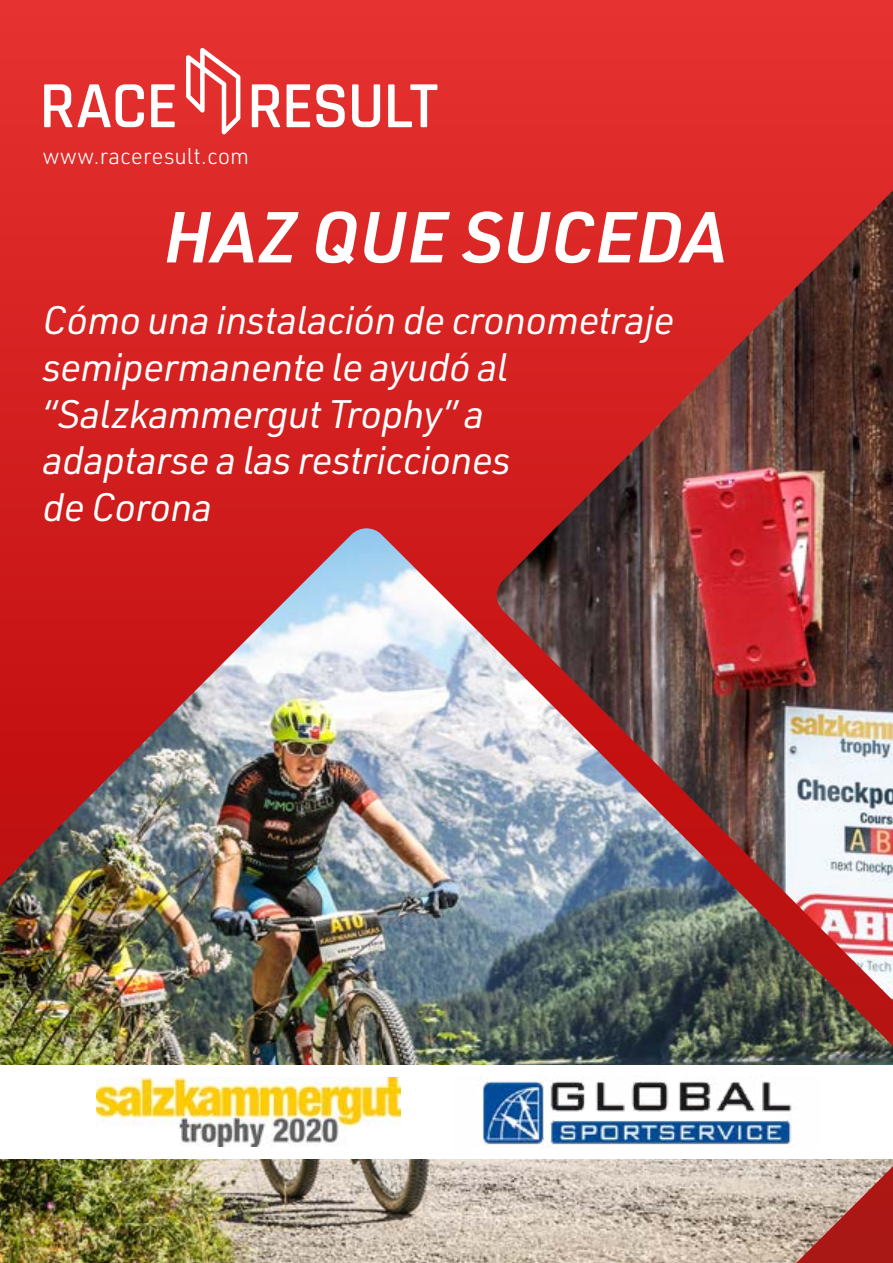
<style>
.page{position:relative;width:893px;height:1263px;background:#fff}
.page>*{position:absolute;margin:0;border:0;box-sizing:border-box;transform-origin:0 0}
.t1{font:italic 600 70.5px "URWDIN";color:#fff}
.t2{font:italic 39px/46.8px "URWDIN";letter-spacing:-.02em;color:#fff}
.t3{font:300 22.5px "URWDIN";color:#fff}
</style>
<div class="page">
<div style="left:0;top:0;width:893px;height:1263px;background:linear-gradient(to right,#d72423,#e2302e)"></div>
<img style="left:495px;top:190px;width:398px;height:336px">
<img style="left:0;top:528px;width:893px;height:735px">
<div style="left:0;top:1066px;width:893px;height:93px;background:#fff"></div>
<img style="left:482px;top:1075px;width:310px;height:73px">
<img style="left:96px;top:1078px;width:305px;height:69px">
<svg style="left:186px;top:48px;width:54px;height:86px"></svg>
<svg style="left:44px;top:84px;width:100px;height:43px"></svg>
<svg style="left:151px;top:84px;width:24px;height:43px"></svg>
<svg style="left:252px;top:84px;width:28px;height:43px"></svg>
<svg style="left:287px;top:84px;width:23px;height:43px"></svg>
<svg style="left:316px;top:84px;width:29px;height:43px"></svg>
<svg style="left:352px;top:84px;width:28px;height:43px"></svg>
<svg style="left:388px;top:84px;width:49px;height:43px"></svg>
<p class="t3" style="left:43px;top:141px;width:208px">www.raceresult.com</p>
<h1 class="t1" style="left:164px;top:189px;width:564px">HAZ QUE SUCEDA</h1>
<p class="t2" style="left:43px;top:296px;width:634px">Cómo una instalación de cronometraje semipermanente le ayudó al “Salzkammergut Trophy” a<br>adaptarse a las restricciones<br>de Corona</p>
</div>
